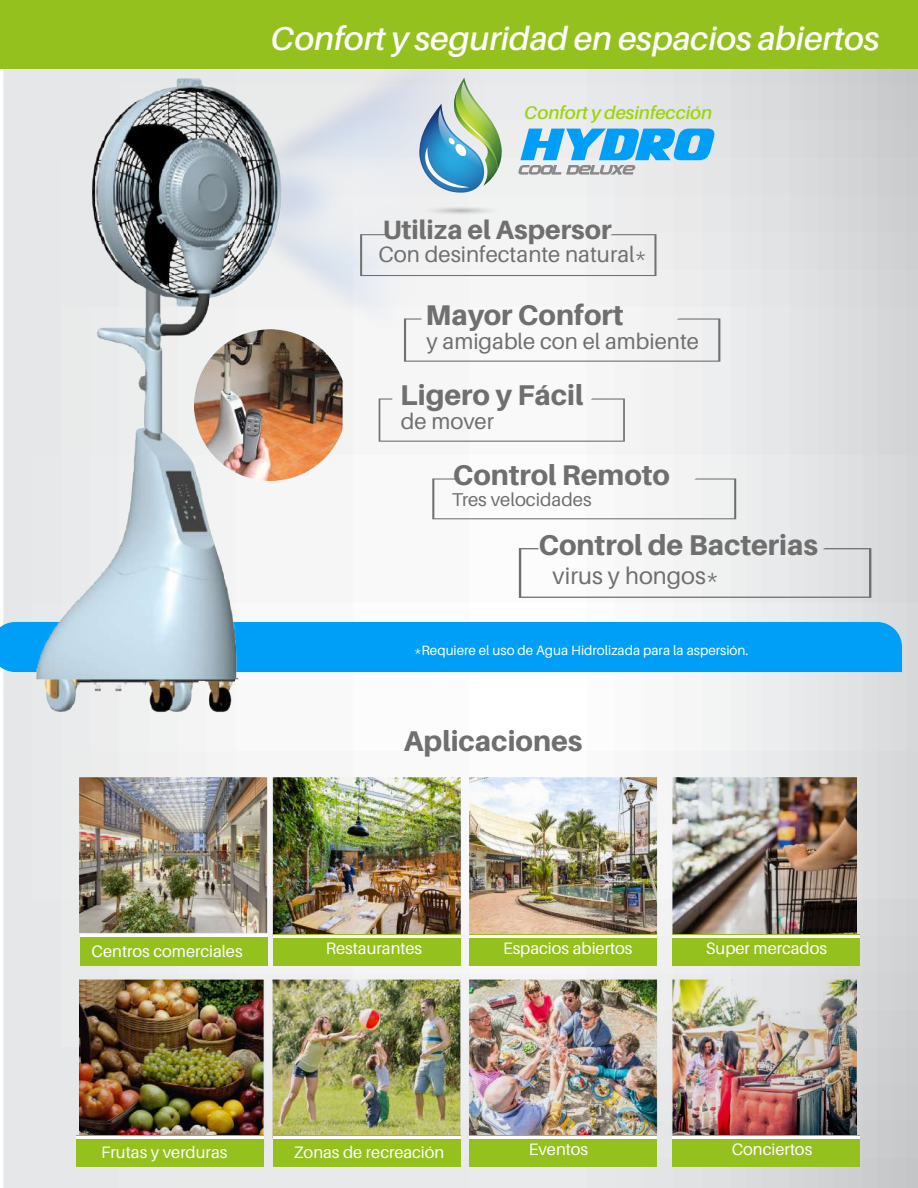
<style>
.page{position:relative;width:918px;height:1188px;background:#fff}
.page>*{position:absolute;margin:0;border:0;box-sizing:border-box;transform-origin:0 0}
.t1{font:italic 600 33px "Aileron";color:#fff}
.t2{font:800 28.5px "Aileron";color:#706f6f}
.t3{font:800 26.55px "Aileron";color:#706f6f}
.t4{font:23.55px "Aileron";color:#706f6f}
.t5{font:22.2px "Aileron";color:#706f6f}
.t6{font:18.6px "Aileron";color:#706f6f}
.t7{font:italic 600 18.3px "Aileron";color:#9ad607}
.t8{font:16.5px "Aileron";color:#fff}
.t9{font:13.5px "Aileron";color:#fff}
</style>
<div class="page">
<img style="left:3px;top:69px;width:915px;height:1119px">
<img style="left:305px;top:69px;width:303px;height:375px">
<div style="left:0;top:0;width:918px;height:69px;background:#95c11f"></div>
<svg style="left:519px;top:548px;width:352px;height:50px"></svg>
<svg style="left:518px;top:129px;width:196px;height:46px;background:#74bfe9"></svg>
<img style="left:417px;top:78px;width:85px;height:116px">
<svg style="left:418px;top:205px;width:85px;height:10px"></svg>
<div style="left:0;top:622px;width:902px;height:50px;background:#009ff7"></div>
<img style="left:24px;top:69px;width:281px;height:666px">
<div style="left:360px;top:234px;width:296px;height:42px;background:#f2f2f2"></div>
<svg style="left:404px;top:318px;width:316px;height:44px"></svg>
<div style="left:379px;top:398px;width:246px;height:44px;background:#f6f6f7"></div>
<svg style="left:432px;top:478px;width:304px;height:41px"></svg>
<img style="left:195px;top:329px;width:151px;height:152px">
<div style="left:80px;top:935px;width:188px;height:31px;background:#95c11f"></div>
<hr style="left:80px;top:935px;width:188px;height:2px;background:#fff">
<div style="left:77px;top:1136px;width:187px;height:31px;background:#95c11f"></div>
<hr style="left:77px;top:1136px;width:187px;height:3px;background:#fff">
<div style="left:273px;top:1136px;width:188px;height:31px;background:#95c11f"></div>
<div style="left:273px;top:935px;width:188px;height:31px;background:#95c11f"></div>
<hr style="left:273px;top:935px;width:188px;height:3px;background:#fff">
<div style="left:469px;top:935px;width:188px;height:31px;background:#95c11f"></div>
<hr style="left:469px;top:935px;width:188px;height:3px;background:#fff">
<div style="left:672px;top:935px;width:188px;height:31px;background:#95c11f"></div>
<hr style="left:672px;top:935px;width:188px;height:3px;background:#fff">
<hr style="left:273px;top:1136px;width:188px;height:3px;background:#fff">
<div style="left:469px;top:1136px;width:188px;height:31px;background:#95c11f"></div>
<div style="left:672px;top:1136px;width:188px;height:31px;background:#95c11f"></div>
<hr style="left:469px;top:1136px;width:188px;height:3px;background:#fff">
<hr style="left:672px;top:1136px;width:188px;height:3px;background:#fff">
<h1 class="t1" style="left:270px;top:20px;width:611px">Confort y seguridad en espacios abiertos</h1>
<p class="t7" style="left:524px;top:102px;width:190px">Confort y desinfección</p>
<h3 class="t3" style="left:383px;top:214px;width:230px">Utiliza el Aspersor</h3>
<h3 class="t5" style="left:378px;top:242px;width:270px">Con desinfectante natural*</h3>
<h2 class="t2" style="left:426px;top:299px;width:200px">Mayor Confort</h2>
<h3 class="t5" style="left:426px;top:329px;width:274px">y amigable con el ambiente</h3>
<h2 class="t2" style="left:400px;top:379px;width:185px">Ligero y Fácil</h2>
<h3 class="t5" style="left:401px;top:409px;width:95px">de mover</h3>
<h2 class="t2" style="left:453px;top:459px;width:219px">Control Remoto</h2>
<p class="t6" style="left:452px;top:489px;width:141px">Tres velocidades</p>
<h2 class="t2" style="left:538px;top:529px;width:281px">Control de Bacterias</h2>
<h3 class="t4" style="left:553px;top:563px;width:168px">virus y hongos*</h3>
<p class="t9" style="left:414px;top:643px;width:336px">*Requiere el uso de Agua Hidrolizada para la aspersión.</p>
<p class="t8" style="left:92px;top:942px;width:153px">Centros comerciales</p>
<h2 class="t2" style="left:404px;top:724px;width:180px">Aplicaciones</h2>
<p class="t8" style="left:326px;top:940px;width:98px">Restaurantes</p>
<p class="t8" style="left:503px;top:939px;width:131px">Espacios abiertos</p>
<p class="t8" style="left:706px;top:939px;width:123px">Super mercados</p>
<p class="t8" style="left:101px;top:1143px;width:128px">Frutas y verduras</p>
<p class="t8" style="left:294px;top:1143px;width:152px">Zonas de recreación</p>
<p class="t8" style="left:529px;top:1140px;width:61px">Eventos</p>
<p class="t8" style="left:732px;top:1140px;width:82px">Conciertos</p>
</div>
